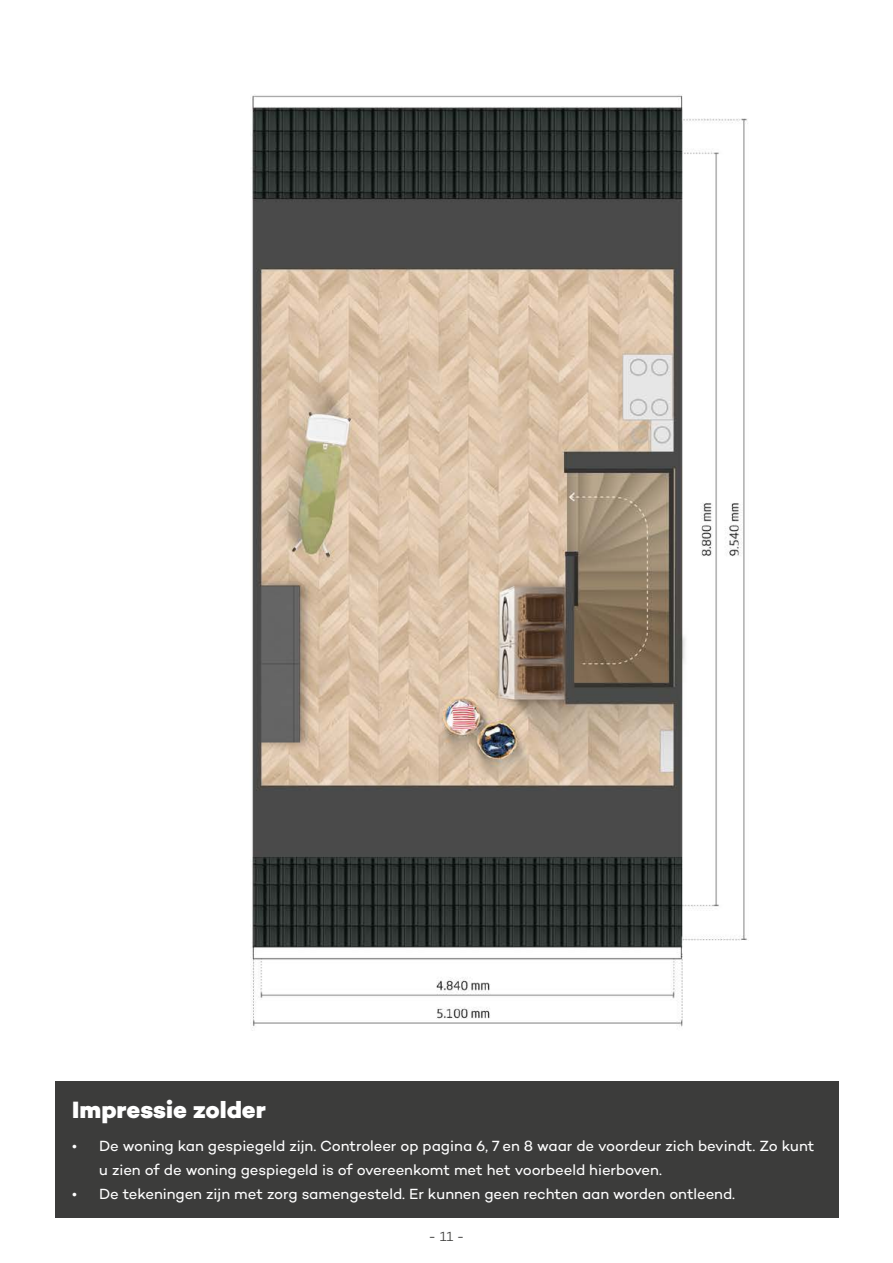
<style>
.page{position:relative;width:893px;height:1263px;background:#fff}
.page>*{position:absolute;margin:0;border:0;box-sizing:border-box;transform-origin:0 0}
.t1{font:800 24px "Campton";color:#fff}
.t2{font:15px/24px "Campton";letter-spacing:-.01em;color:#fff}
.t3{font:300 13.5px "Campton";color:#3c3c3b}
</style>
<div class="page">
<div style="left:55px;top:1081px;width:783px;height:137px;background:#3c3c3b"></div>
<img style="left:250px;top:94px;width:498px;height:937px">
<h1 class="t1" style="left:72px;top:1095px;width:195px">Impressie zolder</h1>
<p class="t2" style="left:99px;top:1133px;width:717px;text-indent:-27px">• De woning kan gespiegeld zijn. Controleer op pagina 6, 7 en 8 waar de voordeur zich bevindt. Zo kunt u zien of de woning gespiegeld is of overeenkomt met het voorbeeld hierboven.</p>
<p class="t2" style="left:72px;top:1181px;width:664px">• De tekeningen zijn met zorg samengesteld. Er kunnen geen rechten aan worden ontleend.</p>
<p class="t3" style="left:428px;top:1228px;width:38px">- 11 -</p>
</div>
